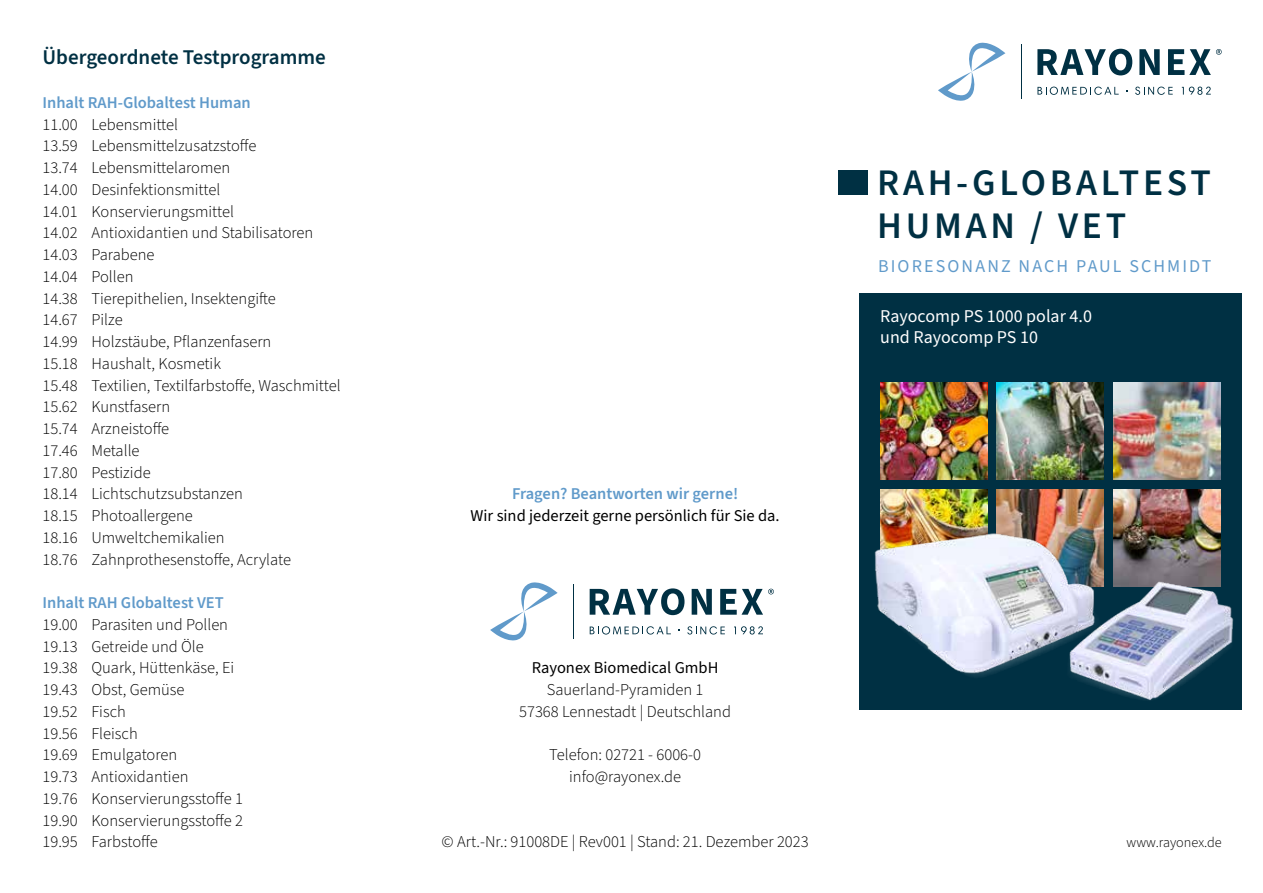
<style>
.page{position:relative;width:1263px;height:893px;background:#fff}
.page>*{position:absolute;margin:0;border:0;box-sizing:border-box;transform-origin:0 0}
.t1{font:600 37.5px/43.5px "Source Sans 3";letter-spacing:.1em;color:#003043}
.t2{font:600 21px "Source Sans 3";color:#003043}
.t3{font:18px/21.6px "Source Sans 3";color:#fff}
.t4{font:18px "Source Sans 3";letter-spacing:.11em;color:#609aca}
.t5{font:300 16.5px/21.8px "Source Sans 3";color:#000;text-align:center}
.t6{font:600 16.5px "Source Sans 3";color:#609aca}
.t7{font:16.5px "Source Sans 3";color:#000}
.t8{font:300 14.25px "Source Sans 3";color:#000}
</style>
<div class="page">
<div style="left:859px;top:293px;width:383px;height:417px;background:#003043"></div>
<img style="left:997px;top:489px;width:107px;height:42px">
<img style="left:1113px;top:489px;width:107px;height:66px">
<img style="left:997px;top:382px;width:107px;height:97px">
<img style="left:880px;top:382px;width:107px;height:97px">
<img style="left:880px;top:489px;width:107px;height:42px">
<img style="left:1113px;top:382px;width:107px;height:97px">
<img style="left:874px;top:531px;width:242px;height:84px">
<svg style="left:885px;top:555px;width:336px;height:122px"></svg>
<img style="left:1068px;top:578px;width:166px;height:123px">
<svg style="left:938px;top:43px;width:67px;height:58px"></svg>
<hr style="left:1021px;top:45px;width:1px;height:54px;background:#003043">
<svg style="left:1037px;top:49px;width:95px;height:26px"></svg>
<svg style="left:1139px;top:49px;width:21px;height:26px"></svg>
<svg style="left:1037px;top:87px;width:82px;height:8px"></svg>
<svg style="left:1135px;top:87px;width:38px;height:8px"></svg>
<svg style="left:1182px;top:87px;width:29px;height:8px"></svg>
<svg style="left:1168px;top:49px;width:54px;height:26px"></svg>
<div style="left:838px;top:170px;width:29px;height:25px;background:#003043"></div>
<svg style="left:490px;top:582px;width:68px;height:58px"></svg>
<hr style="left:573px;top:584px;width:1px;height:55px;background:#003043">
<svg style="left:590px;top:588px;width:94px;height:27px"></svg>
<svg style="left:692px;top:589px;width:20px;height:26px"></svg>
<svg style="left:590px;top:626px;width:81px;height:8px"></svg>
<svg style="left:687px;top:626px;width:38px;height:8px"></svg>
<svg style="left:734px;top:626px;width:29px;height:8px"></svg>
<svg style="left:720px;top:589px;width:54px;height:26px"></svg>
<p class="t2" style="left:43px;top:43px;width:285px">Übergeordnete Testprogramme</p>
<p class="t6" style="left:43px;top:91px;width:210px">Inhalt RAH-Globaltest Human</p>
<p class="t5" style="left:43px;top:114px;width:300px;text-align:left">11.00 Lebensmittel<br>13.59 Lebensmittelzusatzstoffe<br>13.74 Lebensmittelaromen<br>14.00 Desinfektionsmittel<br>14.01 Konservierungsmittel<br>14.02 Antioxidantien und Stabilisatoren<br>14.03 Parabene<br>14.04 Pollen<br>14.38 Tierepithelien, Insektengifte<br>14.67 Pilze<br>14.99 Holzstäube, Pflanzenfasern<br>15.18 Haushalt, Kosmetik<br>15.48 Textilien, Textilfarbstoffe, Waschmittel<br>15.62 Kunstfasern<br>15.74 Arzneistoffe<br>17.46 Metalle<br>17.80 Pestizide<br>18.14 Lichtschutzsubstanzen<br>18.15 Photoallergene<br>18.16 Umweltchemikalien<br>18.76 Zahnprothesenstoffe, Acrylate</p>
<p class="t6" style="left:43px;top:591px;width:183px">Inhalt RAH Globaltest VET</p>
<p class="t5" style="left:43px;top:614px;width:202px;text-align:left">19.00 Parasiten und Pollen<br>19.13 Getreide und Öle<br>19.38 Quark, Hüttenkäse, Ei<br>19.43 Obst, Gemüse<br>19.52 Fisch<br>19.56 Fleisch<br>19.69 Emulgatoren<br>19.73 Antioxidantien<br>19.76 Konservierungsstoffe 1<br>19.90 Konservierungsstoffe 2<br>19.95 Farbstoffe</p>
<p class="t6" style="left:512px;top:483px;width:228px">Fragen? Beantworten wir gerne!</p>
<p class="t7" style="left:471px;top:505px;width:310px">Wir sind jederzeit gerne persönlich für Sie da.</p>
<p class="t7" style="left:532px;top:657px;width:188px">Rayonex Biomedical GmbH</p>
<p class="t5" style="left:519px;top:679px;width:213px">Sauerland-Pyramiden 1<br>57368 Lennestadt | Deutschland</p>
<p class="t5" style="left:549px;top:744px;width:153px">Telefon: 02721 - 6006-0 info@rayonex.de</p>
<p class="t5" style="left:442px;top:831px;width:368px">© Art.-Nr.: 91008DE | Rev001 | Stand: 21. Dezember 2023</p>
<h1 class="t1" style="left:877px;top:162px;width:335px">RAH-GLOBALTEST<br>HUMAN / VET</h1>
<p class="t4" style="left:878px;top:255px;width:335px">BIORESONANZ NACH PAUL SCHMIDT</p>
<p class="t3" style="left:880px;top:305px;width:213px">Rayocomp PS 1000 polar 4.0 und Rayocomp PS 10</p>
<p class="t8" style="left:1126px;top:833px;width:97px">www.rayonex.de</p>
</div>
